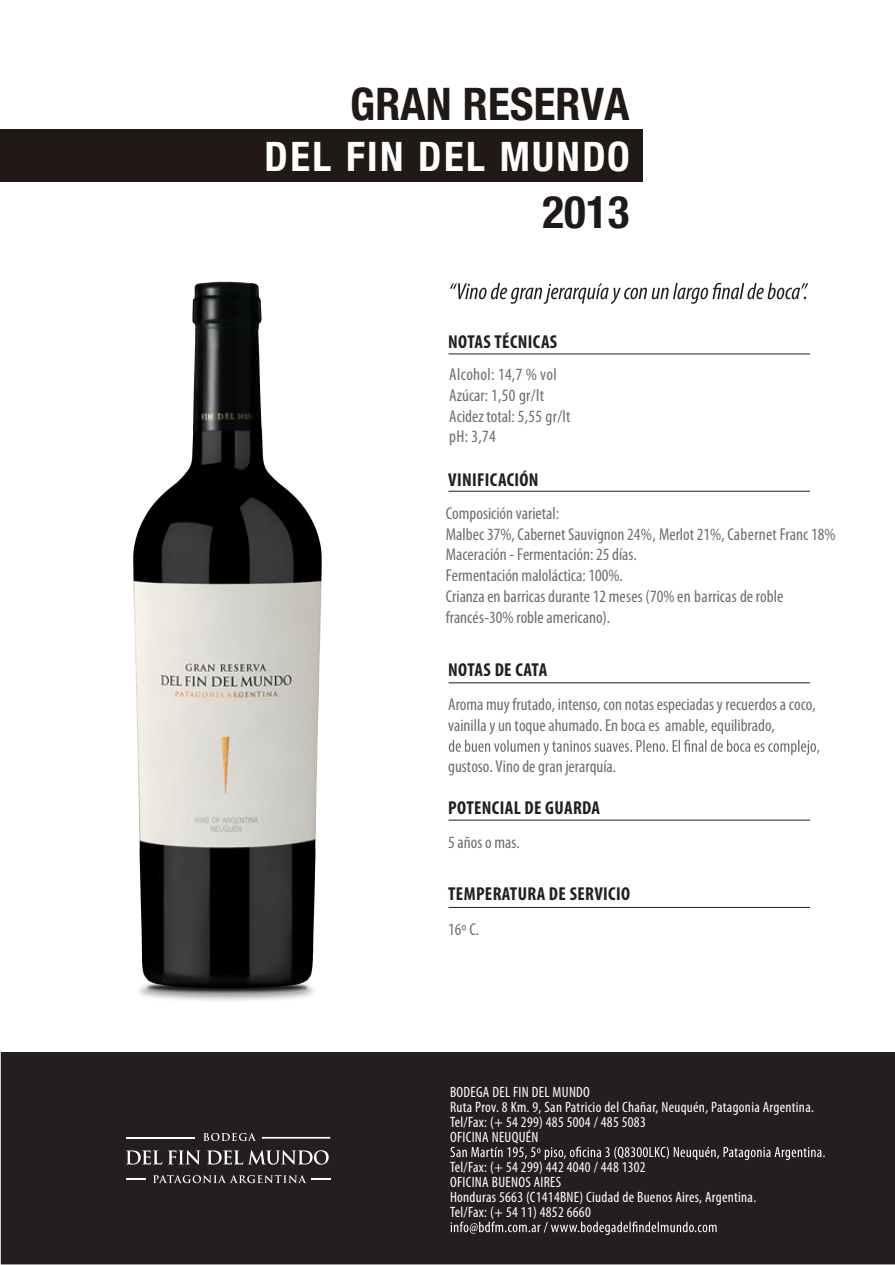
<style>
.page{position:relative;width:895px;height:1265px;background:#fff}
.page>*{position:absolute;margin:0;border:0;box-sizing:border-box;transform-origin:0 0}
.t1{font:700 condensed 45px "Helvetica Neue LT Pro";letter-spacing:.005em;color:#211915}
.t2{font:700 condensed 45px "Helvetica Neue LT Pro";color:#1f191a}
.t3{font:700 condensed 40.8px "Helvetica Neue LT Pro";letter-spacing:.06em;color:#fff}
.t4{font:700 condensed 18.75px "Myriad Pro";letter-spacing:.02em;color:#231f20}
.t5{font:condensed 17.25px/20.7px "Myriad Pro";color:#6d6e71}
.t6{font:condensed 17.25px/20.7px "Myriad Pro";letter-spacing:.02em;color:#6d6e72}
.t7{font:condensed 15px/15px "Myriad Pro";letter-spacing:.02em;color:#fff}
.s1{color:#6d6e71}
</style>
<div class="page">
<div style="left:1px;top:1052px;width:893px;height:211px;background:#231f20"></div>
<div style="left:1px;top:1052px;width:893px;height:212px;border:1px solid #231f20"></div>
<svg style="left:450px;top:1146px;width:374px;height:13px"></svg>
<svg style="left:450px;top:1221px;width:266px;height:13px"></svg>
<svg style="left:262px;top:1136px;width:68px;height:2px"></svg>
<hr style="left:126px;top:1136px;width:68px;height:2px;background:#fff">
<svg style="left:126px;top:1178px;width:19px;height:2px"></svg>
<svg style="left:126px;top:1150px;width:74px;height:14px"></svg>
<svg style="left:207px;top:1150px;width:121px;height:14px"></svg>
<svg style="left:153px;top:1175px;width:177px;height:8px"></svg>
<svg style="left:203px;top:1133px;width:52px;height:7px"></svg>
<svg style="left:448px;top:739px;width:371px;height:16px"></svg>
<svg style="left:450px;top:283px;width:358px;height:21px"></svg>
<hr style="left:448px;top:353px;width:362px;height:1px;background:#231f20">
<hr style="left:448px;top:491px;width:362px;height:1px;background:#231f20">
<hr style="left:448px;top:682px;width:362px;height:1px;background:#231f20">
<hr style="left:448px;top:819px;width:362px;height:1px;background:#231f20">
<hr style="left:448px;top:907px;width:362px;height:1px;background:#231f20">
<div style="left:0;top:129px;width:642px;height:53px;background:#211915"></div>
<img style="left:133px;top:281px;width:189px;height:720px">
<h1 class="t1" style="left:350px;top:77px;width:281px">GRAN RESERVA</h1>
<h2 class="t3" style="left:264px;top:131px;width:366px">DEL FIN DEL MUNDO</h2>
<h1 class="t2" style="left:542px;top:185px;width:89px">2013</h1>
<p class="t4" style="left:448px;top:330px;width:111px">NOTAS TÉCNICAS</p>
<p class="t6" style="left:449px;top:364px;width:123px">Alcohol: 14,7 % vol<br><span class="s1">Azúcar:</span> 1,50 gr/lt<br><span class="s1">Acidez total:</span> 5,55 gr/lt pH: 3,74</p>
<p class="t4" style="left:448px;top:468px;width:92px">VINIFICACIÓN</p>
<p class="t5" style="left:446px;top:503px;width:391px">Composición varietal:<br>Malbec 37%, Cabernet Sauvignon 24%, Merlot 21%, Cabernet Franc 18% Maceración - Fermentación: 25 días.<br>Fermentación maloláctica: 100%.<br>Crianza en barricas durante 12 meses (70% en barricas de roble francés-30% roble americano).</p>
<p class="t4" style="left:448px;top:658px;width:101px">NOTAS DE CATA</p>
<p class="t5" style="left:448px;top:694px;width:369px">Aroma muy frutado, intenso, con notas especiadas y recuerdos a coco, vainilla y un toque ahumado. En boca es amable, equilibrado,</p>
<p class="t5" style="left:448px;top:756px;width:169px">gustoso. Vino de gran jerarquía.</p>
<p class="t4" style="left:448px;top:796px;width:153px">POTENCIAL DE GUARDA</p>
<p class="t5" style="left:448px;top:832px;width:73px">5 años o mas.</p>
<p class="t4" style="left:448px;top:882px;width:183px">TEMPERATURA DE SERVICIO</p>
<p class="t5" style="left:448px;top:918px;width:32px">16º C.</p>
<p class="t7" style="left:450px;top:1084px;width:365px">BODEGA DEL FIN DEL MUNDO<br>Ruta Prov. 8 Km. 9, San Patricio del Chañar, Neuquén, Patagonia Argentina.<br>Tel/Fax: (+ 54 299) 485 5004 / 485 5083<br>OFICINA NEUQUÉN</p>
<p class="t7" style="left:450px;top:1159px;width:308px">Tel/Fax: (+ 54 299) 442 4040 / 448 1302<br>OFICINA BUENOS AIRES<br>Honduras 5663 (C1414BNE) Ciudad de Buenos Aires, Argentina.<br>Tel/Fax: (+ 54 11) 4852 6660</p>
</div>
